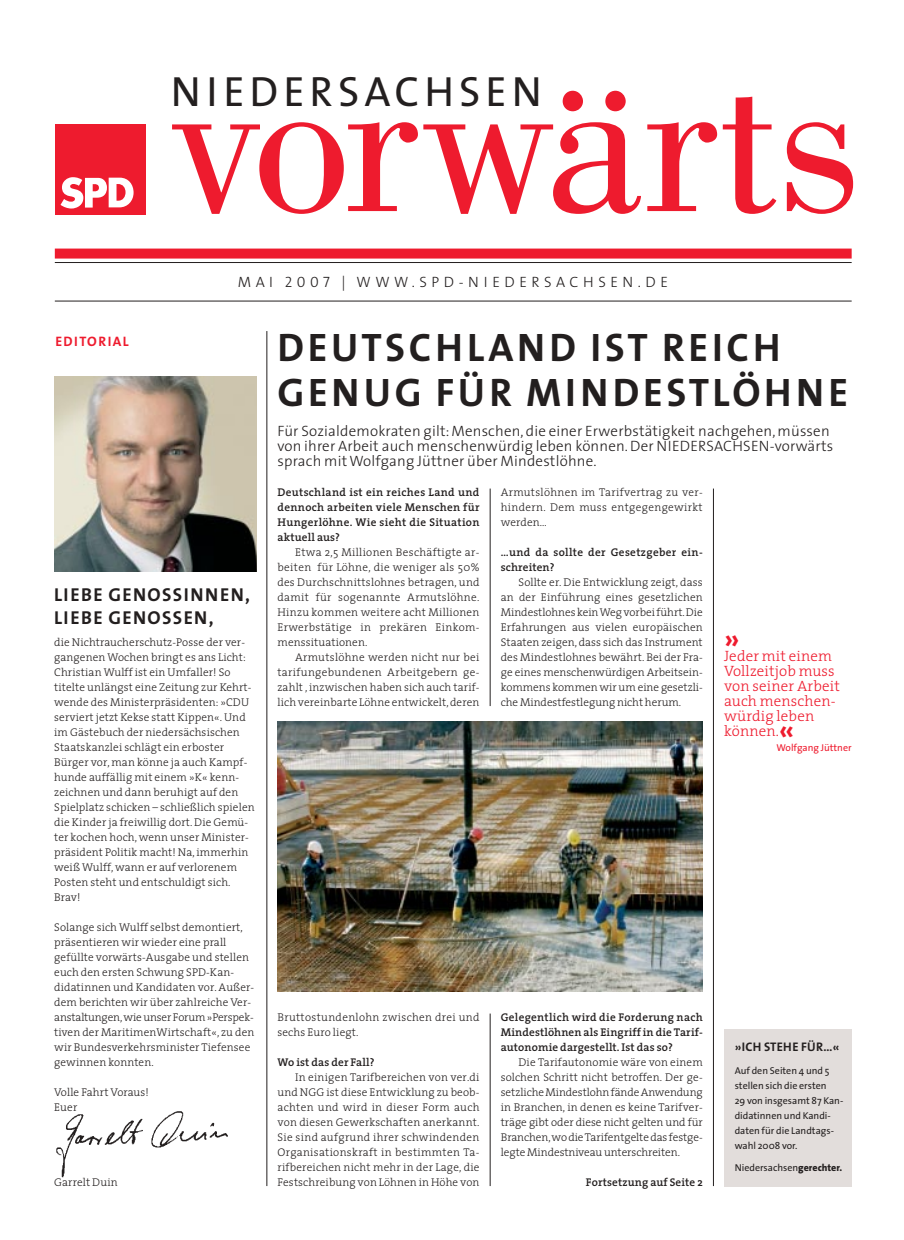
<style>
.page{position:relative;width:904px;height:1240px;background:#fff}
.page>*{position:absolute;margin:0;border:0;box-sizing:border-box;transform-origin:0 0}
.t1{font:218.75px "Bodoni";letter-spacing:-.01em;color:#ee1b2e}
.t2{font:42.5px "The Sans";letter-spacing:.115em;color:#231f1f}
.t3{font:700 40px/45px "The Sans";letter-spacing:.09em;color:#231f1f}
.t4{font:700 18.75px/22.5px "The Sans";letter-spacing:.075em;color:#231f1f}
.t5{font:300 15px/15px "The Sans";letter-spacing:.01em;color:#231f1f}
.t6{font:300 15px/15px "The Serif";letter-spacing:.01em;color:#ee1b2e}
.t7{font:15px "The Sans Light Caps";letter-spacing:.3em;color:#231f1f}
.t8{font:700 13.75px "The Sans";letter-spacing:.1em;color:#ee1b2e}
.t9{font:700 12.5px "The Sans";letter-spacing:.025em;color:#231f1f}
.t10{font:300 11.25px/15px "The Serif";letter-spacing:.01em;color:#231f1f;text-align:justify}
.t11{font:600 11.25px/15px "The Serif";letter-spacing:.01em;color:#231f1f;text-align:justify}
.t12{font:300 11.25px/15px "The Serif";letter-spacing:.03em;color:#231f1f}
.t13{font:600 11.25px/15px "The Serif";letter-spacing:.03em;color:#231f1f}
.t14{font:10px/15px "The Sans";color:#231f1f}
.t15{font:10px "The Sans";color:#ee1b2e}
.s1{font-family:"The Sans";font-weight:700;font-size:28.75px}
.s2{font-weight:800}
</style>
<div class="page">
<hr style="left:490px;top:489px;width:1px;height:217px;background:#231f1f">
<hr style="left:490px;top:1014px;width:1px;height:172px;background:#231f1f">
<hr style="left:713px;top:489px;width:1px;height:697px;background:#231f1f">
<hr style="left:267px;top:331px;width:1px;height:855px;background:#231f1f">
<div style="left:55px;top:124px;width:91px;height:90px;background:#ee1b2e"></div>
<svg style="left:61px;top:177px;width:73px;height:32px"></svg>
<hr style="left:55px;top:262px;width:796px;height:1px;background:#231f1f">
<hr style="left:55px;top:301px;width:796px;height:1px;background:#231f1f">
<div style="left:55px;top:249px;width:796px;height:10px;background:#ee1b2e"></div>
<img style="left:277px;top:721px;width:426px;height:270px">
<img style="left:54px;top:376px;width:202px;height:195px">
<img style="left:56px;top:1111px;width:172px;height:67px">
<div style="left:724px;top:1029px;width:127px;height:157px;background:#e2dddb"></div>
<h2 class="t2" style="left:171px;top:76px;width:373px">NIEDERSACHSEN</h2>
<h1 class="t1" style="left:168px;top:58px;width:696px">vorwärts</h1>
<p class="t8" style="left:55px;top:336px;width:75px">EDITORIAL</p>
<h3 class="t7" style="left:238px;top:273px;width:431px">MAI 2007 | WWW.SPD-NIEDERSACHSEN.DE</h3>
<h3 class="t3" style="left:277px;top:329px;width:572px">DEUTSCHLAND IST REICH<br>GENUG FÜR MINDESTLÖHNE</h3>
<h3 class="t5" style="left:277px;top:425px;width:557px">Für Sozialdemokraten gilt: Menschen, die einer Erwerbstätigkeit nachgehen, müssen von ihrer Arbeit auch menschenwürdig leben können. Der NIEDERSACHSEN-vorwärts sprach mit Wolfgang Jüttner über Mindestlöhne.</h3>
<h3 class="t4" style="left:54px;top:585px;width:197px">LIEBE GENOSSINNEN,<br>LIEBE GENOSSEN,</h3>
<p class="t10" style="left:54px;top:636px;width:202px;text-align:left">die Nichtraucherschutz-Posse der ver&shy;gangenen Wochen bringt es ans Licht:<br>Christian Wulff ist ein Umfaller! So titelte unlängst eine Zeitung zur Kehrt&shy;wende des Ministerpräsidenten: »CDU serviert jetzt Kekse statt Kippen«. Und im Gästebuch der niedersächsischen Staatskanzlei schlägt ein erboster Bürger vor, man könne ja auch Kampf&shy;hunde auffällig mit einem »K« kenn&shy;zeichnen und dann beruhigt auf den Spielplatz schicken – schließlich spielen die Kinder ja freiwillig dort. Die Gemü&shy;ter kochen hoch, wenn unser Minister&shy;präsident Politik macht! Na, immerhin weiß Wulff, wann er auf verlorenem Posten steht und entschuldigt sich.<br>Brav!</p>
<p class="t10" style="left:54px;top:921px;width:202px;text-align:left">Solange sich Wulff selbst demontiert, präsentieren wir wieder eine prall gefüllte vorwärts-Ausgabe und stellen euch den ersten Schwung SPD-Kan&shy;didatinnen und Kandidaten vor. Außer&shy;dem berichten wir über zahlreiche Ver&shy;anstaltungen,wie unser Forum »Perspek&shy;tiven der MaritimenWirtschaft«, zu den wir Bundesverkehrsminister Tiefensee gewinnen konnten.</p>
<p class="t10" style="left:54px;top:1086px;width:96px">Volle Fahrt Voraus!<br>Euer</p>
<p class="t10" style="left:54px;top:1176px;width:65px">Garrelt Duin</p>
<p class="t11" style="left:277px;top:486px;width:203px">Deutschland ist ein reiches Land und dennoch arbeiten viele Menschen für Hungerlöhne. Wie sieht die Situation aktuell aus?</p>
<p class="t10" style="left:277px;top:546px;width:204px;text-indent:18px">Etwa 2,5 Millionen Beschäftigte ar&shy;beiten für Löhne, die weniger als 50% des Durchschnittslohnes betragen, und damit für sogenannte Armutslöhne.<br>Hinzu kommen weitere acht Millionen Erwerbstätige in prekären Einkom&shy;menssituationen.</p>
<p class="t10" style="left:277px;top:651px;width:203px;text-indent:18px">Armutslöhne werden nicht nur bei tarifungebundenen Arbeitgebern ge&shy;zahlt , inzwischen haben sich auch tarif&shy;lich vereinbarte Löhne entwickelt,deren</p>
<p class="t10" style="left:501px;top:486px;width:203px">Armutslöhnen im Tarifvertrag zu ver&shy;hindern. Dem muss entgegengewirkt werden…</p>
<p class="t13" style="left:501px;top:546px;width:203px">…und da sollte der Gesetzgeber ein&shy;schreiten?</p>
<p class="t10" style="left:501px;top:576px;width:203px;text-indent:18px">Sollte er. Die Entwicklung zeigt, dass an der Einführung eines gesetzlichen Mindestlohnes kein Weg vorbei führt.Die Erfahrungen aus vielen europäischen Staaten zeigen, dass sich das Instrument des Mindestlohnes bewährt. Bei der Fra&shy;ge eines menschenwürdigen Arbeitsein&shy;kommens kommen wir um eine gesetzli&shy;che Mindestfestlegung nicht herum.</p>
<h3 class="t6" style="left:724px;top:650px;width:117px"><sup>»</sup>Jeder mit einem<br>Vollzeitjob muss von seiner Arbeit auch menschen&shy;würdig leben können.<span class="s1">«</span></h3>
<p class="t15" style="left:776px;top:744px;width:77px">Wolfgang Jüttner</p>
<p class="t12" style="left:277px;top:1011px;width:203px">Bruttostundenlohn zwischen drei und sechs Euro liegt.</p>
<p class="t11" style="left:277px;top:1056px;width:99px">Wo ist das der Fall?</p>
<p class="t10" style="left:277px;top:1071px;width:203px;text-indent:18px">In einigen Tarifbereichen von ver.di und NGG ist diese Entwicklung zu beob&shy;achten und wird in dieser Form auch von diesen Gewerkschaften anerkannt.<br>Sie sind aufgrund ihrer schwindenden Organisationskraft in bestimmten Ta&shy;rifbereichen nicht mehr in der Lage, die Festschreibung von Löhnen in Höhe von</p>
<p class="t11" style="left:501px;top:1011px;width:203px">Gelegentlich wird die Forderung nach Mindestlöhnen als Eingriff in die Tarif&shy;autonomie dargestellt. Ist das so?</p>
<p class="t10" style="left:501px;top:1056px;width:203px;text-indent:18px">Die Tarifautonomie wäre von einem solchen Schritt nicht betroffen. Der ge&shy;setzliche Mindestlohn fände Anwendung in Branchen, in denen es keine Tarifver&shy;träge gibt oder diese nicht gelten und für Branchen,wo die Tarifentgelte das festge&shy;legte Mindestniveau unterschreiten.</p>
<p class="t11" style="left:586px;top:1176px;width:118px">Fortsetzung auf Seite 2</p>
<p class="t9" style="left:735px;top:1042px;width:106px">»ICH STEHE FÜR…«</p>
<p class="t14" style="left:735px;top:1064px;width:110px">Auf den Seiten 4 und 5 stellen sich die ersten<br>29 von insgesamt 87 Kan&shy;didatinnen und Kandi&shy;daten für die Landtags&shy;wahl 2008 vor.</p>
<p class="t14" style="left:735px;top:1161px;width:109px">Niedersachsen<span class="s2">gerechter.</span></p>
</div>
